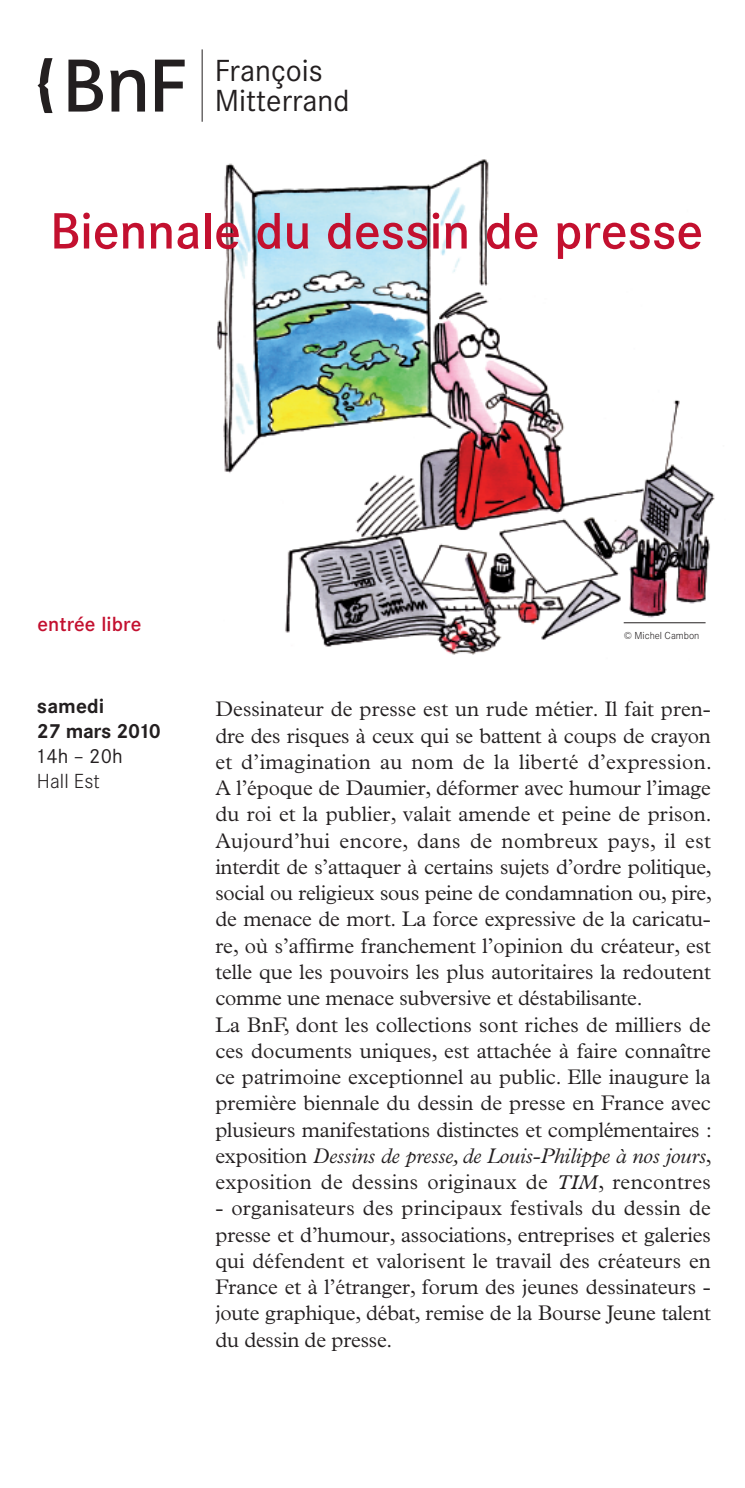
<style>
.page{position:relative;width:745px;height:1488px;background:#fff}
.page>*{position:absolute;margin:0;border:0;box-sizing:border-box;transform-origin:0 0}
.t1{font:500 50px "Corporate SBQ3";color:#c3102f}
.t2{font:30px/30px "Corporate SBQ";color:#231f20}
.t3{font:300 21.25px/26.2px "Plantin BNF";color:#231f20}
.t4{font:700 20px/25px "Corporate SBQ3";letter-spacing:-.02em;color:#231f20}
.t5{font:500 20px "Corporate SBQ3";letter-spacing:.005em;color:#c3102f}
.t6{font:20px "Corporate SBQ3";letter-spacing:.005em;color:#231f20}
.t7{font:300 20px "Corporate SBQ3";letter-spacing:.005em;color:#231f20}
.t8{font:300 10px "Corporate SBQ3";color:#231f20}
.s1{font-style:italic}
.s2{font-weight:400;font-style:italic;font-size:20px}
</style>
<div class="page">
<img style="left:217px;top:159px;width:498px;height:496px">
<hr style="left:624px;top:622px;width:81px;height:1px;background:#231f20">
<hr style="left:202px;top:49px;width:1px;height:73px;background:#231f20">
<svg style="left:38px;top:58px;width:147px;height:55px"></svg>
<h2 class="t2" style="left:215px;top:59px;width:136px">François<br>Mitterrand</h2>
<h1 class="t1" style="left:50px;top:211px;width:655px">Biennale du dessin de presse</h1>
<p class="t5" style="left:38px;top:616px;width:105px">entrée libre</p>
<p class="t4" style="left:37px;top:695px;width:126px">samedi<br>27 mars 2010</p>
<p class="t6" style="left:37px;top:747px;width:87px">14h – 20h</p>
<p class="t7" style="left:37px;top:772px;width:64px">Hall Est</p>
<p class="t8" style="left:624px;top:631px;width:77px">© Michel Cambon</p>
<p class="t3" style="left:215px;top:698px;width:498px">Dessinateur de presse est un rude métier. Il fait pren&shy;dre des risques à ceux qui se battent à coups de crayon et d’imagination au nom de la liberté d’expression.<br>A l’époque de Daumier, déformer avec humour l’image du roi et la publier, valait amende et peine de prison.<br>Aujourd’hui encore, dans de nombreux pays, il est interdit de s’attaquer à certains sujets d’ordre politique, social ou religieux sous peine de condamnation ou, pire, de menace de mort. La force expressive de la caricatu&shy;re, où s’affirme franchement l’opinion du créateur, est telle que les pouvoirs les plus autoritaires la redoutent comme une menace subversive et déstabilisante.<br>La BnF, dont les collections sont riches de milliers de ces documents uniques, est attachée à faire connaître ce patrimoine exceptionnel au public. Elle inaugure la première biennale du dessin de presse en France avec plusieurs manifestations distinctes et complémentaires : exposition <span class="s1">Dessins de presse, de Louis-Philippe à nos jours</span>, exposition de dessins originaux de <span class="s2">TIM</span>, rencontres</p>
<p class="t3" style="left:215px;top:1197px;width:497px;text-align:justify">- organisateurs des principaux festivals du dessin de presse et d’humour, associations, entreprises et galeries qui défendent et valorisent le travail des créateurs en France et à l’étranger, forum des jeunes dessinateurs - joute graphique, débat, remise de la Bourse Jeune talent du dessin de presse.</p>
</div>
